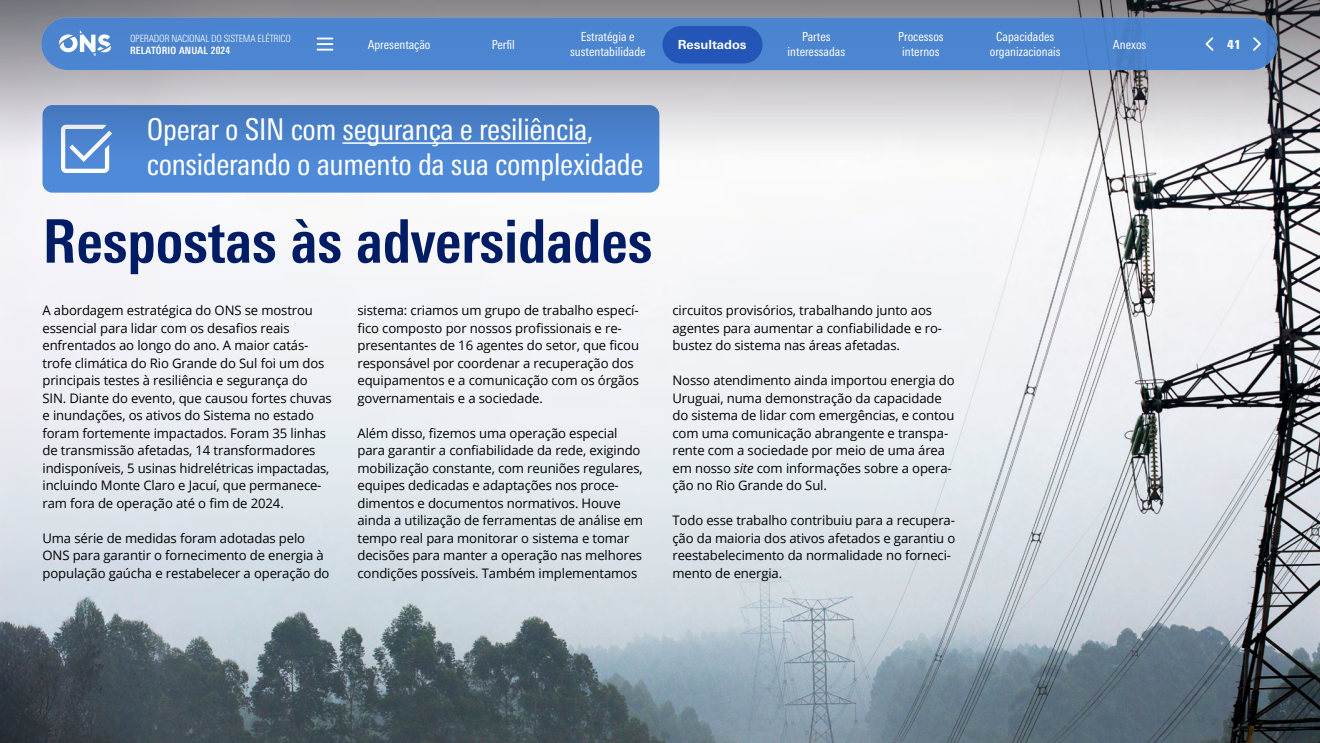
<style>
.page{position:relative;width:1320px;height:743px;background:#fff}
.page>*{position:absolute;margin:0;border:0;box-sizing:border-box;transform-origin:0 0}
.B_____1__Título{font:700 condensed 60px "Univers Next Pro";color:#001c64}
.M_____Olhos{font:condensed 30px/35px "Univers Next Pro";letter-spacing:-.01em;color:#fff}
.G_____Texto_corrido{font:13.12px/17.5px "Open Sans";letter-spacing:-.01em;color:#000}
.t1{font:condensed 12.5px/15px "Univers Next Pro";color:#fff;text-align:center}
.t2{font:700 12.5px "Univers Next Pro";color:#fff}
.t3{font:900 condensed 12.5px "Univers Next Pro";color:#fff}
.t4{font:300 condensed 10px/12.5px "Univers Next Pro";letter-spacing:-.02em;color:#fff}
.s1{font-weight:700}
.s2{font-style:italic}
</style>
<div class="page">
<img style="left:0;top:161px;width:1320px;height:581px">
<div style="left:42px;top:105px;width:617px;height:87px;background:#4f8ad8;border-radius:10px"></div>
<svg style="left:61px;top:161px;width:49px;height:12px"></svg>
<svg style="left:0;top:0;width:1320px;height:161px"></svg>
<hr style="left:343px;top:142px;width:244px;height:2px;background:#fff">
<div style="left:41px;top:18px;width:1237px;height:52px;background:#4b84d0;border-radius:26px"></div>
<svg style="left:318px;top:38px;width:15px;height:13px"></svg>
<svg style="left:1205px;top:37px;width:9px;height:14px"></svg>
<svg style="left:1253px;top:37px;width:8px;height:14px"></svg>
<svg style="left:59px;top:31px;width:52px;height:25px"></svg>
<div style="left:662px;top:26px;width:100px;height:37px;background:#2456b8;border-radius:19px"></div>
<p class="t1" style="left:990px;top:29px;width:72px">Capacidades organizacionais</p>
<p class="t3" style="left:1227px;top:37px;width:15px">41</p>
<p class="t1" style="left:368px;top:37px;width:64px">Apresentação</p>
<p class="t1" style="left:492px;top:37px;width:25px">Perfil</p>
<p class="t1" style="left:570px;top:29px;width:77px">Estratégia e sustentabilidade</p>
<p class="t1" style="left:788px;top:29px;width:59px">Partes interessadas</p>
<p class="t1" style="left:898px;top:29px;width:47px">Processos internos</p>
<p class="t1" style="left:1113px;top:37px;width:35px">Anexos</p>
<p class="t4" style="left:130px;top:32px;width:162px">OPERADOR NACIONAL DO SISTEMA ELÉTRICO<br><span class="s1">RELATÓRIO ANUAL 2024</span></p>
<p class="t2" style="left:678px;top:37px;width:70px">Resultados</p>
<p class="M_____Olhos" style="left:147px;top:112px;width:498px">Operar o SIN com segurança e resiliência, considerando o aumento da sua complexidade</p>
<h1 class="B_____1__Título" style="left:42px;top:206px;width:611px">Respostas às adversidades</h1>
<p class="G_____Texto_corrido" style="left:42px;top:301px;width:291px">A abordagem estratégica do ONS se mostrou essencial para lidar com os desafios reais enfrentados ao longo do ano. A maior catás&shy;trofe climática do Rio Grande do Sul foi um dos principais testes à resiliência e segurança do SIN. Diante do evento, que causou fortes chuvas e inundações, os ativos do Sistema no estado foram fortemente impactados. Foram 35 linhas de transmissão afetadas, 14 transformadores indisponíveis, 5 usinas hidrelétricas impactadas, incluindo Monte Claro e Jacuí, que permanece&shy;ram fora de operação até o fim de 2024.</p>
<p class="G_____Texto_corrido" style="left:42px;top:529px;width:289px">Uma série de medidas foram adotadas pelo<br>ONS para garantir o fornecimento de energia à população gaúcha e restabelecer a operação do</p>
<p class="G_____Texto_corrido" style="left:358px;top:301px;width:283px">sistema: criamos um grupo de trabalho especí&shy;fico composto por nossos profissionais e re&shy;presentantes de 16 agentes do setor, que ficou responsável por coordenar a recuperação dos equipamentos e a comunicação com os órgãos governamentais e a sociedade.</p>
<p class="G_____Texto_corrido" style="left:358px;top:424px;width:287px">Além disso, fizemos uma operação especial para garantir a confiabilidade da rede, exigindo mobilização constante, com reuniões regulares, equipes dedicadas e adaptações nos proce&shy;dimentos e documentos normativos. Houve ainda a utilização de ferramentas de análise em tempo real para monitorar o sistema e tomar decisões para manter a operação nas melhores condições possíveis. Também implementamos</p>
<p class="G_____Texto_corrido" style="left:672px;top:301px;width:271px">circuitos provisórios, trabalhando junto aos agentes para aumentar a confiabilidade e ro&shy;bustez do sistema nas áreas afetadas.</p>
<p class="G_____Texto_corrido" style="left:672px;top:371px;width:284px">Nosso atendimento ainda importou energia do Uruguai, numa demonstração da capacidade do sistema de lidar com emergências, e contou com uma comunicação abrangente e transpa&shy;rente com a sociedade por meio de uma área em nosso <span class="s2">site</span> com informações sobre a opera&shy;ção no Rio Grande do Sul.</p>
<p class="G_____Texto_corrido" style="left:672px;top:511px;width:284px">Todo esse trabalho contribuiu para a recupera&shy;ção da maioria dos ativos afetados e garantiu o reestabelecimento da normalidade no forneci&shy;mento de energia.</p>
</div>
